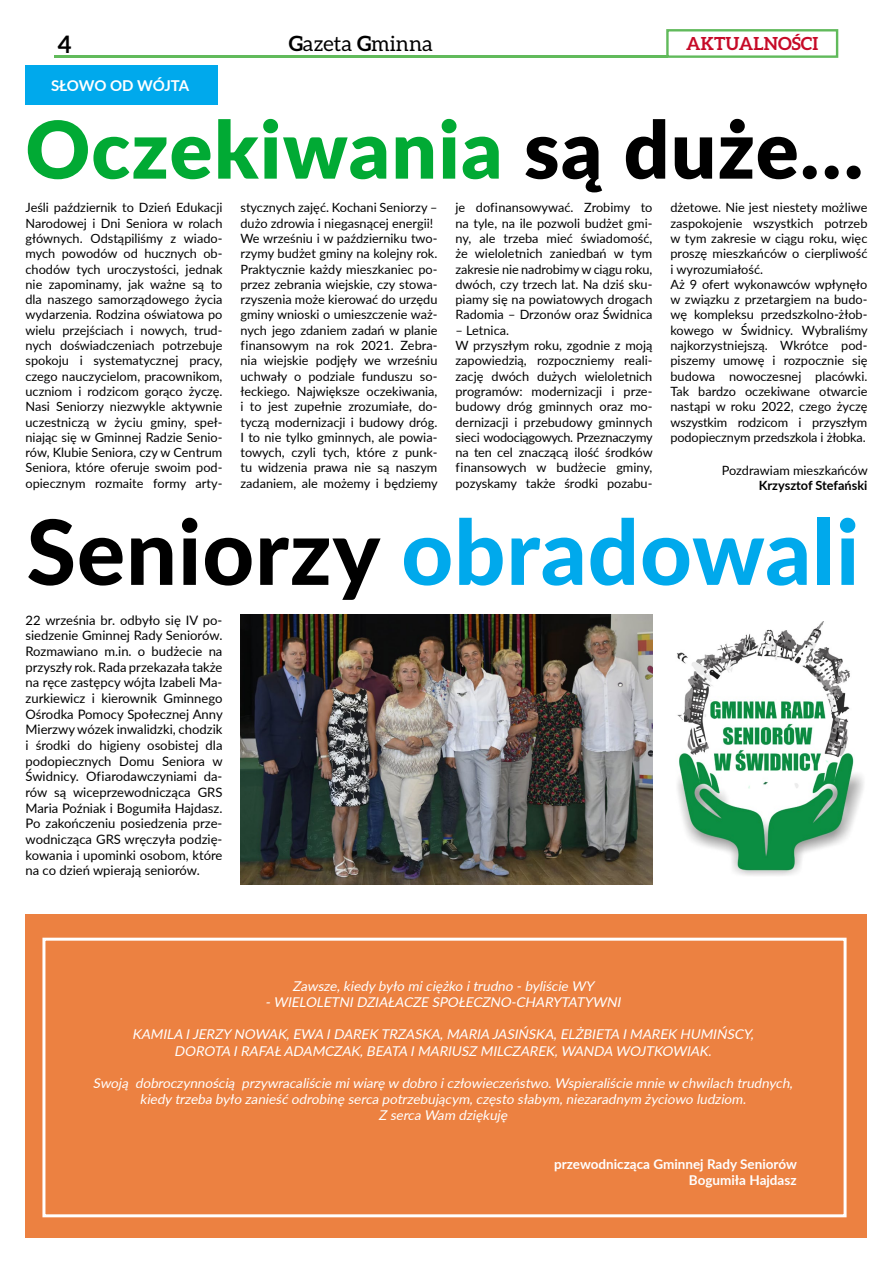
<style>
.page{position:relative;width:893px;height:1263px;background:#fff}
.page>*{position:absolute;margin:0;border:0;box-sizing:border-box;transform-origin:0 0}
.t1{font:800 90px "Lato";letter-spacing:.01em;color:#00a9ec}
.t2{font:900 79.5px "Lato";letter-spacing:.02em;color:#01aa34}
.t3{font:700 24px "Aleo";color:#000}
.t4{font:21px "Aleo";color:#000}
.t5{font:700 18px "Aleo";color:#c60a27}
.t6{font:700 15px "Lato";letter-spacing:-.015em;color:#fff}
.t7{font:italic 13.5px/16.2px "Lato";color:#fff;text-align:center}
.t8{font:700 13.5px/16.2px "Lato";color:#fff;text-align:right}
.t9{font:13.05px/15.6px "Lato";color:#000;text-align:justify}
.t10{font:12.75px/15.3px "Lato";color:#000}
.t11{font:700 12.75px "Lato";color:#000}
.s1{font-weight:700}
.s2{color:#000}
</style>
<div class="page">
<hr style="left:54px;top:56px;width:613px;height:2px;background:#61ba5b">
<div style="left:666px;top:29px;width:172px;height:29px;background:#fff;border:2px solid #61ba5b"></div>
<div style="left:26px;top:66px;width:192px;height:39px;background:#00a9ec"></div>
<img style="left:677px;top:622px;width:187px;height:254px">
<img style="left:241px;top:614px;width:412px;height:270px">
<div style="left:26px;top:914px;width:841px;height:323px;background:#ec8141"></div>
<div style="left:42px;top:938px;width:805px;height:279px;border:3px solid #fff"></div>
<h3 class="t3" style="left:57px;top:30px;width:16px">4</h3>
<h3 class="t4" style="left:289px;top:31px;width:146px"><span class="s1">G</span>azeta <span class="s1">G</span>minna</h3>
<h3 class="t5" style="left:686px;top:33px;width:133px">AKTUALNOŚCI</h3>
<p class="t6" style="left:51px;top:74px;width:140px">SŁOWO OD WÓJTA</p>
<h2 class="t2" style="left:26px;top:90px;width:839px">Oczekiwania <span class="s2">są duże…</span></h2>
<p class="t10" style="left:26px;top:200px;width:198px;text-align:justify">Jeśli październik to Dzień Edukacji Narodowej i Dni Seniora w rolach głównych. Odstąpiliśmy z wiado&shy;mych powodów od hucznych ob&shy;chodów tych uroczystości, jednak nie zapominamy, jak ważne są to dla naszego samorządowego życia wydarzenia. Rodzina oświatowa po wielu przejściach i nowych, trud&shy;nych doświadczeniach potrzebuje spokoju i systematycznej pracy, czego nauczycielom, pracownikom, uczniom i rodzicom gorąco życzę.<br>Nasi Seniorzy niezwykle aktywnie uczestniczą w życiu gminy, speł&shy;niając się w Gminnej Radzie Senio&shy;rów, Klubie Seniora, czy w Centrum Seniora, które oferuje swoim pod&shy;opiecznym rozmaite formy arty-</p>
<p class="t10" style="left:240px;top:200px;width:199px">stycznych zajęć. Kochani Seniorzy – dużo zdrowia i niegasnącej energii!<br>We wrześniu i w październiku two&shy;rzymy budżet gminy na kolejny rok.<br>Praktycznie każdy mieszkaniec po&shy;przez zebrania wiejskie, czy stowa&shy;rzyszenia może kierować do urzędu gminy wnioski o umieszczenie waż&shy;nych jego zdaniem zadań w planie finansowym na rok 2021. Zebra&shy;nia wiejskie podjęły we wrześniu uchwały o podziale funduszu so&shy;łeckiego. Największe oczekiwania, i to jest zupełnie zrozumiałe, do&shy;tyczą modernizacji i budowy dróg.<br>I to nie tylko gminnych, ale powia&shy;towych, czyli tych, które z punk&shy;tu widzenia prawa nie są naszym zadaniem, ale możemy i będziemy</p>
<p class="t10" style="left:455px;top:200px;width:198px;text-align:justify">je dofinansowywać. Zrobimy to na tyle, na ile pozwoli budżet gmi&shy;ny, ale trzeba mieć świadomość, że wieloletnich zaniedbań w tym zakresie nie nadrobimy w ciągu roku, dwóch, czy trzech lat. Na dziś sku&shy;piamy się na powiatowych drogach Radomia – Drzonów oraz Świdnica</p>
<p class="t10" style="left:670px;top:200px;width:199px">dżetowe. Nie jest niestety możliwe zaspokojenie wszystkich potrzeb w tym zakresie w ciągu roku, więc proszę mieszkańców o cierpliwość i wyrozumiałość.<br>Aż 9 ofert wykonawców wpłynęło w związku z przetargiem na budo&shy;wę kompleksu przedszkolno-żłob&shy;kowego w Świdnicy. Wybraliśmy najkorzystniejszą. Wkrótce pod&shy;piszemy umowę i rozpocznie się budowa nowoczesnej placówki.<br>Tak bardzo oczekiwane otwarcie nastąpi w roku 2022, czego życzę wszystkim rodzicom i przyszłym podopiecznym przedszkola i żłobka.</p>
<p class="t10" style="left:722px;top:462px;width:147px">Pozdrawiam mieszkańców</p>
<p class="t11" style="left:759px;top:476px;width:110px">Krzysztof Stefański</p>
<p class="t10" style="left:455px;top:322px;width:199px">– Letnica.<br>W przyszłym roku, zgodnie z moją zapowiedzią, rozpoczniemy reali&shy;zację dwóch dużych wieloletnich programów: modernizacji i prze&shy;budowy dróg gminnych oraz mo&shy;dernizacji i przebudowy gminnych sieci wodociągowych. Przeznaczymy na ten cel znaczącą ilość środków finansowych w budżecie gminy, pozyskamy także środki pozabu-</p>
<h1 class="t1" style="left:26px;top:485px;width:834px"><span class="s2">Seniorzy</span> obradowali</h1>
<p class="t9" style="left:26px;top:611px;width:199px">22 września br. odbyło się IV po&shy;siedzenie Gminnej Rady Seniorów.<br>Rozmawiano m.in. o budżecie na przyszły rok. Rada przekazała także na ręce zastępcy wójta Izabeli Ma&shy;zurkiewicz i kierownik Gminnego Ośrodka Pomocy Społecznej Anny Mierzwy wózek inwalidzki, chodzik i środki do higieny osobistej dla podopiecznych Domu Seniora w Świdnicy. Ofiarodawczyniami da&shy;rów są wiceprzewodnicząca GRS Maria Poźniak i Bogumiła Hajdasz.<br>Po zakończeniu posiedzenia prze&shy;wodnicząca GRS wręczyła podzię&shy;kowania i upominki osobom, które na co dzień wpierają seniorów.</p>
<p class="t7" style="left:265px;top:977px;width:360px">Zawsze,kiedy było miciężko itrudno -byliście WY -WIELOLETNIDZIAŁACZE SPOŁECZNO-CHARYTATYWNI</p>
<p class="t7" style="left:132px;top:1026px;width:626px">KAMILA IJERZY NOWAK,EWA IDAREK TRZASKA,MARIA JASIŃSKA,ELŻBIETA IMAREK HUMIŃSCY,<br>DOROTA IRAFAŁ ADAMCZAK,BEATA IMARIUSZ MILCZAREK,WANDA WOJTKOWIAK.</p>
<p class="t7" style="left:93px;top:1074px;width:704px">Swoją dobroczynnością przywracaliście miwiarę w dobro iczłowieczeństwo.Wspieraliście mnie w chwilach trudnych, kiedy trzeba było zanieść odrobinę serca potrzebującym,często słabym,niezaradnym życiowo ludziom.<br>Z serca Wam dziękuję</p>
<p class="t8" style="left:554px;top:1155px;width:244px">przewodnicząca Gminnej Rady Seniorów<br>Bogumiła Hajdasz</p>
</div>
